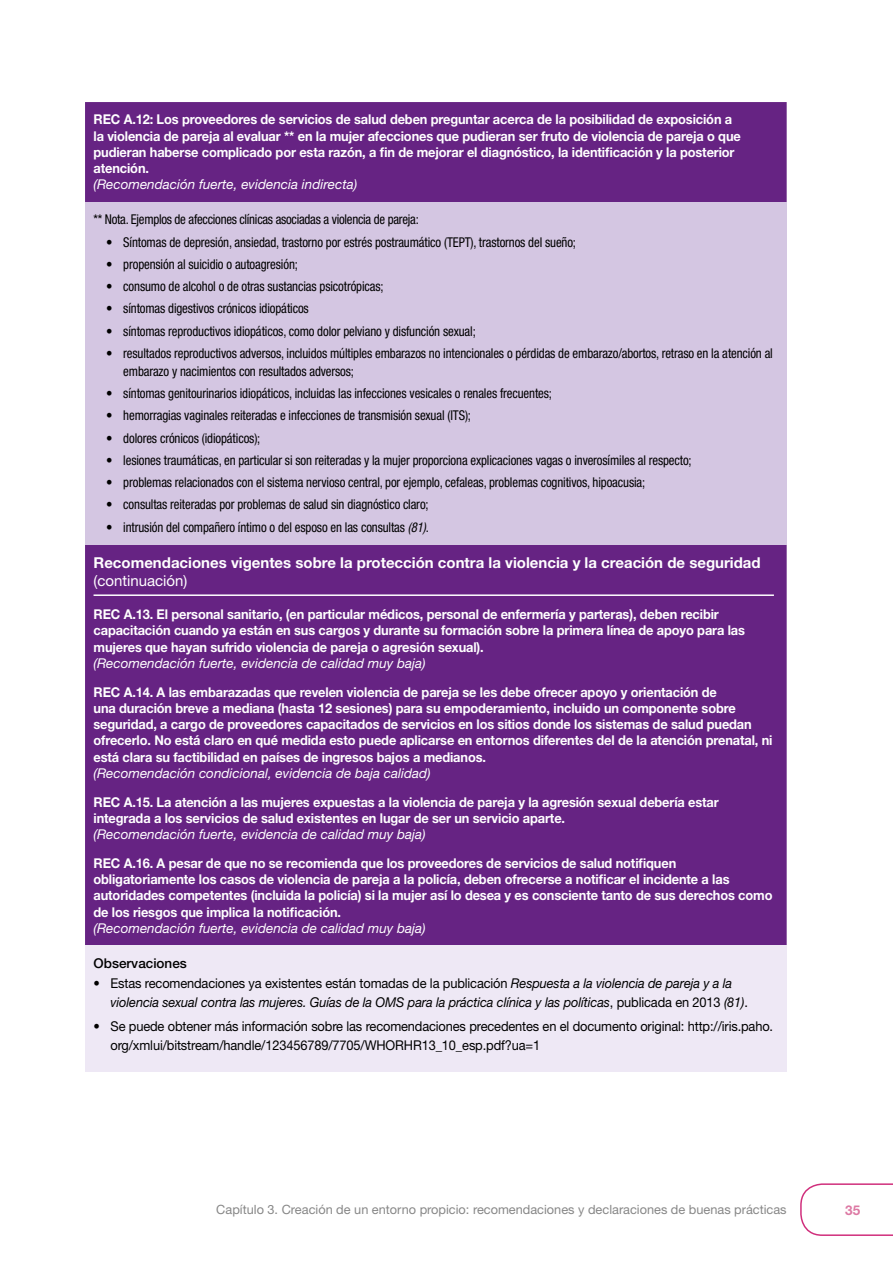
<style>
.page{position:relative;width:893px;height:1263px;background:#fff}
.page>*{position:absolute;margin:0;border:0;box-sizing:border-box;transform-origin:0 0}
.GPS_box_title{font:700 15px/18px "Helvetica Neue LT Std";color:#fff}
.GPS_REC{font:700 13.5px/16.2px "Helvetica Neue LT Std";letter-spacing:-.01em;color:#fff;scale:.95 1}
.note_unnumbered{font:condensed 13.5px/18px "Helvetica Neue LT Std";letter-spacing:-.01em;color:#000;scale:.95 1}
.remarks{font:italic 13.5px "Helvetica Neue LT Std";color:#fff}
.t1{font:italic 13.5px/19.5px "Helvetica Neue LT Std";letter-spacing:-.01em;color:#000;scale:.95 1}
.t2{font:13.5px/19.5px "Helvetica Neue LT Std";letter-spacing:-.01em;color:#000;scale:.95 1}
.remarks_header{font:500 13.5px "Helvetica Neue LT Std";color:#000}
.t3{font:700 13.5px "Helvetica Neue LT Std";color:#dd79a4}
.running_footer_recto{font:12.75px "Helvetica Neue LT Std";color:#878787}
.s1{font-style:italic}
.s2{font-weight:400}
.s3{font-style:normal}
</style>
<div class="page">
<svg style="left:800px;top:1183px;width:93px;height:53px"></svg>
<div style="left:85px;top:102px;width:702px;height:844px;background:#662383"></div>
<div style="left:85px;top:202px;width:702px;height:342px;background:#d4c6e2"></div>
<div style="left:85px;top:946px;width:702px;height:126px;background:#eee8f5"></div>
<hr style="left:94px;top:594px;width:680px;height:2px;background:#fff">
<p class="GPS_REC" style="left:94px;top:111px;width:683px">REC A.12: Los proveedores de servicios de salud deben preguntar acerca de la posibilidad de exposición a la violencia de pareja al evaluar ** en la mujer afecciones que pudieran ser fruto de violencia de pareja o que pudieran haberse complicado por esta razón, a fin de mejorar el diagnóstico, la identificación y la posterior atención.</p>
<p class="remarks" style="left:94px;top:176px;width:265px">(Recomendación fuerte, evidencia indirecta)</p>
<p class="note_unnumbered" style="left:94px;top:211px;width:344px">** Nota. Ejemplos de afecciones clínicas asociadas a violencia de pareja:</p>
<p class="note_unnumbered" style="left:106px;top:233px;width:496px">• Síntomas de depresión, ansiedad, trastorno por estrés postraumático (TEPT), trastornos del sueño;</p>
<p class="note_unnumbered" style="left:106px;top:255px;width:203px">• propensión al suicidio o autoagresión;</p>
<p class="note_unnumbered" style="left:106px;top:277px;width:293px">• consumo de alcohol o de otras sustancias psicotrópicas;</p>
<p class="note_unnumbered" style="left:106px;top:300px;width:215px">• síntomas digestivos crónicos idiopáticos</p>
<p class="note_unnumbered" style="left:106px;top:322px;width:390px">• síntomas reproductivos idiopáticos, como dolor pelviano y disfunción sexual;</p>
<p class="note_unnumbered" style="left:123px;top:344px;width:685px;text-indent:-17px">• resultados reproductivos adversos, incluidos múltiples embarazos no intencionales o pérdidas de embarazo/abortos, retraso en la atención al embarazo y nacimientos con resultados adversos;</p>
<p class="note_unnumbered" style="left:106px;top:384px;width:471px">• síntomas genitourinarios idiopáticos, incluidas las infecciones vesicales o renales frecuentes;</p>
<p class="note_unnumbered" style="left:106px;top:407px;width:385px">• hemorragias vaginales reiteradas e infecciones de transmisión sexual (ITS);</p>
<p class="note_unnumbered" style="left:106px;top:429px;width:164px">• dolores crónicos (idiopáticos);</p>
<p class="note_unnumbered" style="left:106px;top:451px;width:618px">• lesiones traumáticas, en particular si son reiteradas y la mujer proporciona explicaciones vagas o inverosímiles al respecto;</p>
<p class="note_unnumbered" style="left:106px;top:473px;width:569px">• problemas relacionados con el sistema nervioso central, por ejemplo, cefaleas, problemas cognitivos, hipoacusia;</p>
<p class="note_unnumbered" style="left:106px;top:496px;width:341px">• consultas reiteradas por problemas de salud sin diagnóstico claro;</p>
<p class="note_unnumbered" style="left:106px;top:518px;width:341px">• intrusión del compañero íntimo o del esposo en las consultas <span class="s1">(81)</span>.</p>
<p class="GPS_box_title" style="left:94px;top:553px;width:669px">Recomendaciones vigentes sobre la protección contra la violencia y la creación de seguridad <span class="s2">(continuación)</span></p>
<p class="GPS_REC" style="left:94px;top:606px;width:687px">REC A.13. El personal sanitario, (en particular médicos, personal de enfermería y parteras), deben recibir capacitación cuando ya están en sus cargos y durante su formación sobre la primera línea de apoyo para las mujeres que hayan sufrido violencia de pareja o agresión sexual).</p>
<p class="remarks" style="left:94px;top:655px;width:334px">(Recomendación fuerte, evidencia de calidad muy baja)</p>
<p class="GPS_REC" style="left:94px;top:683px;width:716px">REC A.14. A las embarazadas que revelen violencia de pareja se les debe ofrecer apoyo y orientación de<br>una duración breve a mediana (hasta 12 sesiones) para su empoderamiento, incluido un componente sobre seguridad, a cargo de proveedores capacitados de servicios en los sitios donde los sistemas de salud puedan ofrecerlo. No está claro en qué medida esto puede aplicarse en entornos diferentes del de la atención prenatal, ni está clara su factibilidad en países de ingresos bajos a medianos.</p>
<p class="remarks" style="left:94px;top:765px;width:339px">(Recomendación condicional, evidencia de baja calidad)</p>
<p class="GPS_REC" style="left:94px;top:793px;width:660px">REC A.15. La atención a las mujeres expuestas a la violencia de pareja y la agresión sexual debería estar integrada a los servicios de salud existentes en lugar de ser un servicio aparte.</p>
<p class="remarks" style="left:94px;top:826px;width:334px">(Recomendación fuerte, evidencia de calidad muy baja)</p>
<p class="GPS_REC" style="left:94px;top:855px;width:716px">REC A.16. A pesar de que no se recomienda que los proveedores de servicios de salud notifiquen obligatoriamente los casos de violencia de pareja a la policía, deben ofrecerse a notificar el incidente a las autoridades competentes (incluida la policía) si la mujer así lo desea y es consciente tanto de sus derechos como de los riesgos que implica la notificación.</p>
<p class="remarks" style="left:94px;top:920px;width:334px">(Recomendación fuerte, evidencia de calidad muy baja)</p>
<p class="remarks_header" style="left:94px;top:955px;width:95px">Observaciones</p>
<p class="t1" style="left:111px;top:973px;width:672px;text-indent:-17px"><span class="s3">• Estas recomendaciones ya existentes están tomadas de la publicación</span> Respuesta a la violencia de pareja y a la violencia sexual contra las mujeres. Guías de la OMS para la práctica clínica y las políticas<span class="s3">, publicada en 2013</span> (81)<span class="s3">.</span></p>
<p class="t2" style="left:111px;top:1016px;width:699px;text-indent:-17px">• Se puede obtener más información sobre las recomendaciones precedentes en el documento original: http://iris.paho. org/xmlui/bitstream/handle/123456789/7705/WHORHR13_10_esp.pdf?ua=1</p>
<p class="running_footer_recto" style="left:216px;top:1202px;width:572px">Capítulo 3. Creación de un entorno propicio: recomendaciones y declaraciones de buenas prácticas</p>
<p class="t3" style="left:845px;top:1201px;width:17px">35</p>
</div>
